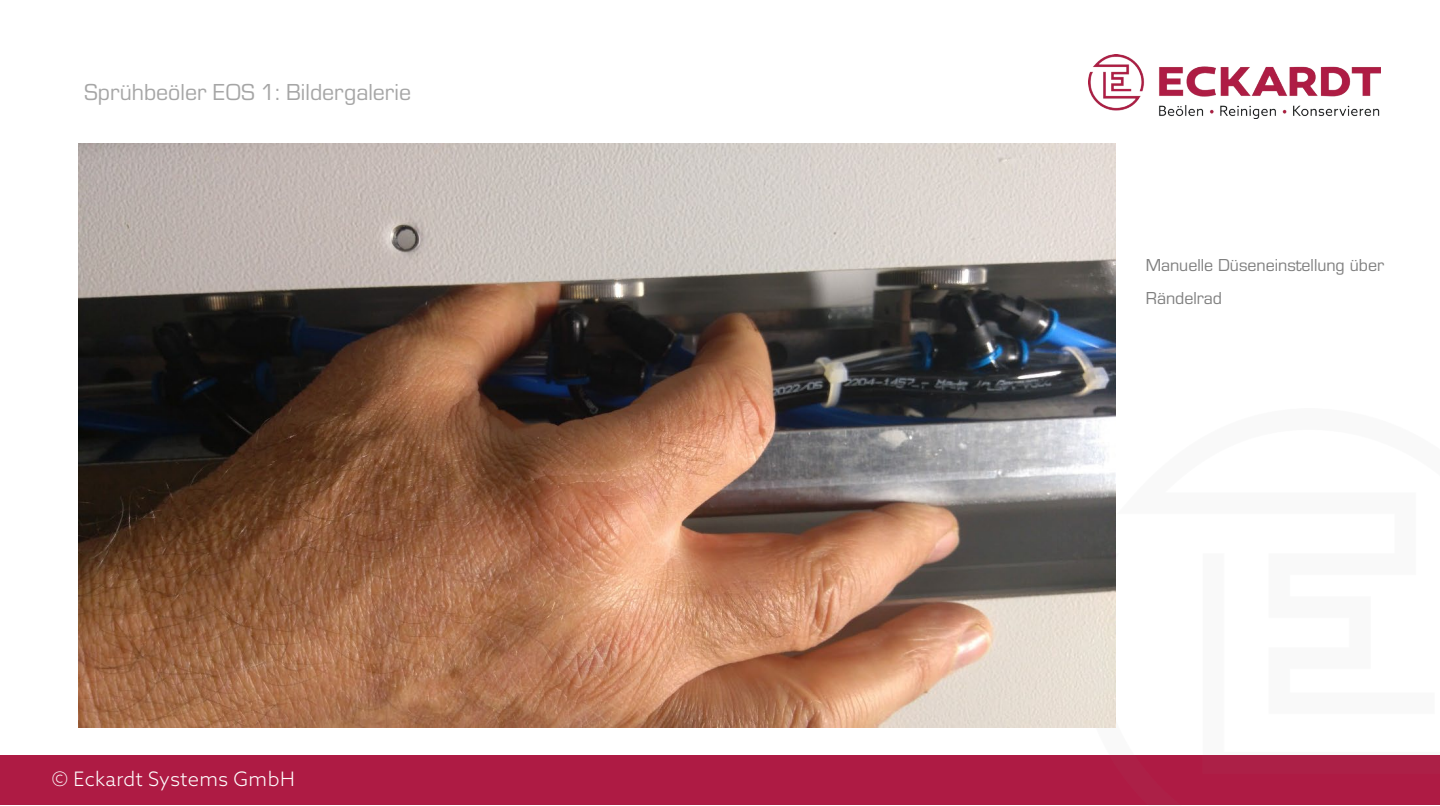
<style>
.page{position:relative;width:1440px;height:806px;background:#fff}
.page>*{position:absolute;margin:0;border:0;box-sizing:border-box;transform-origin:0 0}
.t1{font:24px "Eurostile";color:#a6a6a6}
.t2{font:300 20px "Azo Sans";letter-spacing:.015em;color:#fff}
.t3{font:18px/32.4px "Eurostile";color:#7f7f7f}
</style>
<div class="page">
<div style="left:0;top:756px;width:1440px;height:49px;background:#ae1b44"></div>
<img style="left:1088px;top:54px;width:292px;height:65px">
<img style="left:78px;top:144px;width:1038px;height:583px">
<p class="t1" style="left:84px;top:76px;width:329px">Sprühbeöler EOS 1: Bildergalerie</p>
<p class="t2" style="left:52px;top:766px;width:244px">© Eckardt Systems GmbH</p>
<p class="t3" style="left:1146px;top:248px;width:240px">Manuelle Düseneinstellung über<br>Rändelrad</p>
</div>
